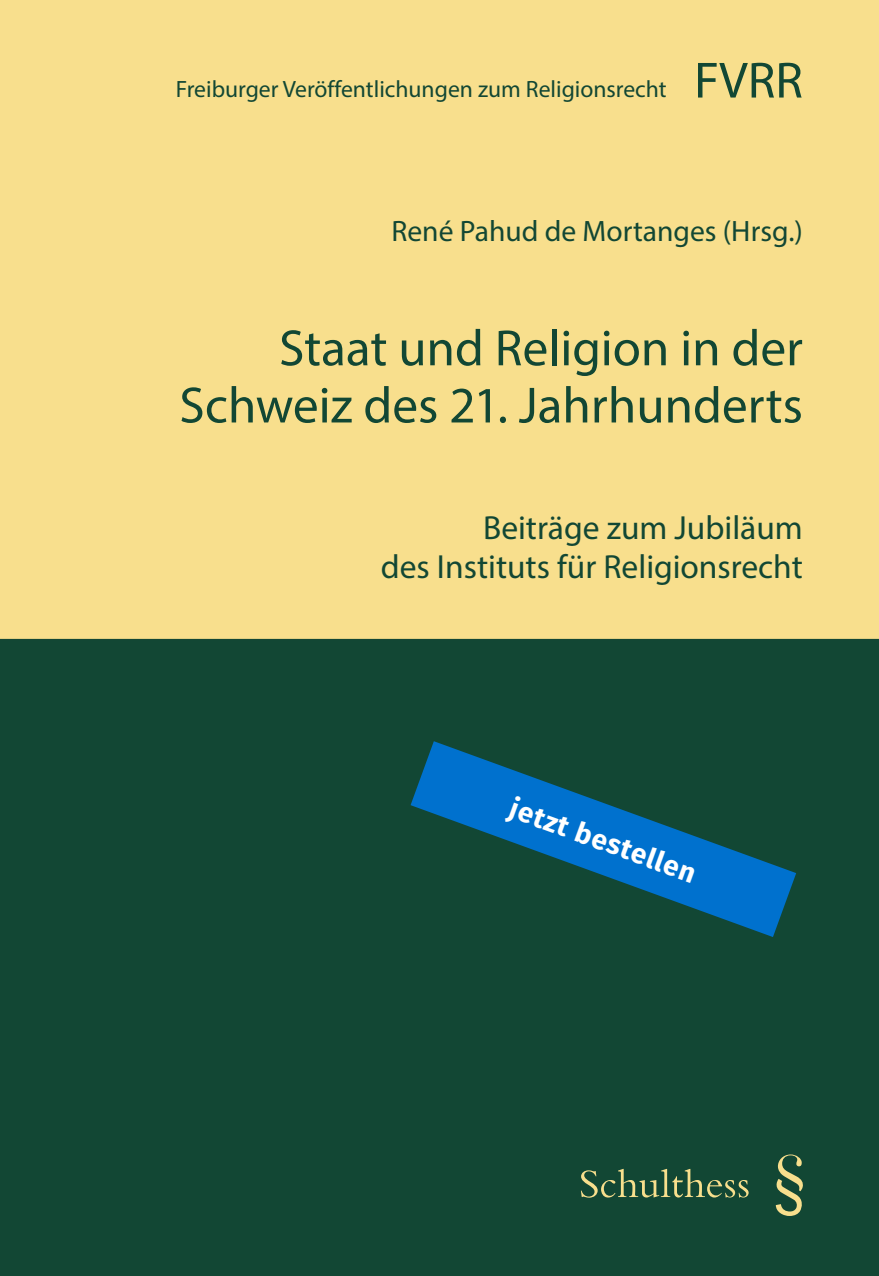
<style>
.page{position:relative;width:879px;height:1276px;background:#fff}
.page>*{position:absolute;margin:0;border:0;box-sizing:border-box;transform-origin:0 0}
.t1{font:51.2px/57.2px "Myriad Pro";color:#124734;text-align:right}
.t2{font:33.6px/39.4px "Myriad Pro";color:#124734;text-align:right}
.t3{font:29.6px "Myriad Pro";color:#124734}
.t4{font:700 28px "Fira Sans";color:#fff}
.t5{font:23.6px "Myriad Pro";color:#124734}
.s1{font-size:51.2px}
</style>
<div class="page">
<div style="left:0;top:0;width:879px;height:639px;background:#f8df8d"></div>
<div style="left:0;top:639px;width:879px;height:637px;background:#124734"></div>
<svg style="left:581px;top:1169px;width:167px;height:28px"></svg>
<svg style="left:776px;top:1154px;width:27px;height:62px"></svg>
<svg style="left:410px;top:741px;width:386px;height:196px"></svg>
<p class="t5" style="left:176px;top:75px;width:628px">Freiburger Veröffentlichungen zum Religionsrecht <span class="s1">FVRR</span></p>
<p class="t3" style="left:391px;top:213px;width:413px">René Pahud de Mortanges (Hrsg.)</p>
<h1 class="t1" style="left:179px;top:319px;width:625px">Staat und Religion in der<br>Schweiz des 21. Jahrhunderts</h1>
<h2 class="t2" style="left:381px;top:507px;width:423px">Beiträge zum Jubiläum<br>des Instituts für Religionsrecht</h2>
<p class="t4" style="left:519px;top:784px;width:197px;rotate:20deg">jetzt bestellen</p>
</div>
